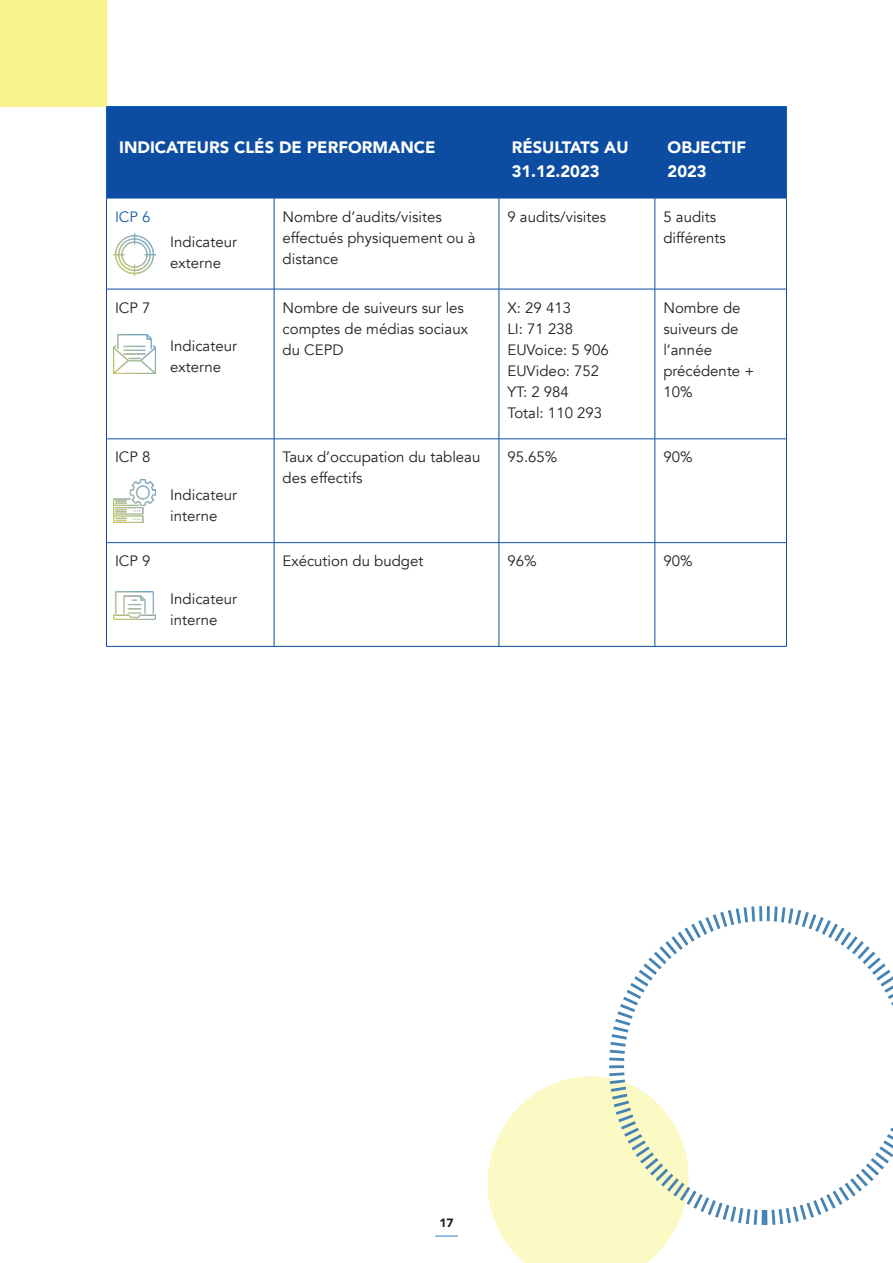
<style>
.page{position:relative;width:893px;height:1263px;background:#fff}
.page>*{position:absolute;margin:0;border:0;box-sizing:border-box;transform-origin:0 0}
.t1{font:900 16.5px/24px "Avenir";color:#fff}
.t2{font:15px/21px "Avenir";color:#231f20}
.t3{font:15px "Avenir";color:#175d9e}
.t4{font:900 12px "Avenir";color:#231f20}
</style>
<div class="page">
<div style="left:0;top:0;width:106px;height:106px;background:#f8f38c"></div>
<hr style="left:435px;top:1235px;width:23px;height:2px;background:#75a7d9">
<div style="left:107px;top:107px;width:679px;height:91px;background:#0d4da1"></div>
<hr style="left:106px;top:106px;width:168px;height:1px;background:#0563c1">
<hr style="left:106px;top:107px;width:1px;height:91px;background:#0563c1">
<hr style="left:274px;top:106px;width:225px;height:1px;background:#0563c1">
<hr style="left:499px;top:106px;width:156px;height:1px;background:#0563c1">
<hr style="left:655px;top:106px;width:132px;height:1px;background:#0563c1">
<hr style="left:786px;top:107px;width:1px;height:91px;background:#0563c1">
<hr style="left:499px;top:107px;width:1px;height:91px;background:#0d4da1">
<hr style="left:655px;top:107px;width:1px;height:91px;background:#0d4da1">
<hr style="left:106px;top:198px;width:168px;height:1px;background:#0d4da1">
<hr style="left:274px;top:198px;width:225px;height:1px;background:#0d4da1">
<hr style="left:499px;top:198px;width:156px;height:1px;background:#0d4da1">
<hr style="left:655px;top:198px;width:132px;height:1px;background:#0d4da1">
<hr style="left:106px;top:198px;width:1px;height:91px;background:#0d4da1">
<hr style="left:274px;top:198px;width:1px;height:91px;background:#0d4da1">
<hr style="left:499px;top:198px;width:1px;height:91px;background:#0d4da1">
<hr style="left:655px;top:198px;width:1px;height:91px;background:#0d4da1">
<hr style="left:786px;top:198px;width:1px;height:91px;background:#0d4da1">
<hr style="left:106px;top:289px;width:168px;height:1px;background:#0d4da1">
<hr style="left:106px;top:289px;width:1px;height:150px;background:#0d4da1">
<hr style="left:274px;top:289px;width:225px;height:1px;background:#0d4da1">
<hr style="left:274px;top:289px;width:1px;height:150px;background:#0d4da1">
<hr style="left:499px;top:289px;width:156px;height:1px;background:#0d4da1">
<hr style="left:499px;top:289px;width:1px;height:150px;background:#0d4da1">
<hr style="left:655px;top:289px;width:132px;height:1px;background:#0d4da1">
<hr style="left:655px;top:289px;width:1px;height:150px;background:#0d4da1">
<hr style="left:786px;top:289px;width:1px;height:150px;background:#0d4da1">
<hr style="left:106px;top:439px;width:168px;height:1px;background:#0d4da1">
<hr style="left:106px;top:439px;width:1px;height:103px;background:#0d4da1">
<hr style="left:274px;top:439px;width:225px;height:1px;background:#0d4da1">
<hr style="left:274px;top:439px;width:1px;height:103px;background:#0d4da1">
<hr style="left:499px;top:439px;width:156px;height:1px;background:#0d4da1">
<hr style="left:499px;top:439px;width:1px;height:103px;background:#0d4da1">
<hr style="left:655px;top:439px;width:132px;height:1px;background:#0d4da1">
<hr style="left:655px;top:439px;width:1px;height:103px;background:#0d4da1">
<hr style="left:786px;top:439px;width:1px;height:103px;background:#0d4da1">
<hr style="left:106px;top:542px;width:168px;height:1px;background:#0d4da1">
<hr style="left:106px;top:543px;width:1px;height:103px;background:#0d4da1">
<hr style="left:274px;top:542px;width:225px;height:1px;background:#0d4da1">
<hr style="left:274px;top:543px;width:1px;height:103px;background:#0d4da1">
<hr style="left:499px;top:542px;width:156px;height:1px;background:#0d4da1">
<hr style="left:499px;top:543px;width:1px;height:103px;background:#0d4da1">
<hr style="left:655px;top:542px;width:132px;height:1px;background:#0d4da1">
<hr style="left:655px;top:543px;width:1px;height:103px;background:#0d4da1">
<hr style="left:786px;top:543px;width:1px;height:103px;background:#0d4da1">
<hr style="left:106px;top:646px;width:168px;height:1px;background:#0d4da1">
<hr style="left:274px;top:646px;width:225px;height:1px;background:#0d4da1">
<hr style="left:499px;top:646px;width:156px;height:1px;background:#0d4da1">
<hr style="left:655px;top:646px;width:132px;height:1px;background:#0d4da1">
<img style="left:113px;top:335px;width:43px;height:38px">
<img style="left:113px;top:480px;width:43px;height:42px">
<img style="left:113px;top:592px;width:43px;height:28px">
<svg style="left:487px;top:1076px;width:189px;height:187px;fill:#fbf9c4"></svg>
<svg style="left:606px;top:906px;width:287px;height:322px"></svg>
<img style="left:113px;top:233px;width:43px;height:43px">
<p class="t1" style="left:119px;top:135px;width:318px">INDICATEURS CLÉS DE PERFORMANCE</p>
<p class="t1" style="left:512px;top:135px;width:119px">RÉSULTATS AU<br>31.12.2023</p>
<p class="t1" style="left:668px;top:135px;width:80px">OBJECTIF<br>2023</p>
<p class="t3" style="left:115px;top:207px;width:37px">ICP 6</p>
<p class="t2" style="left:170px;top:231px;width:68px">Indicateur externe</p>
<p class="t2" style="left:283px;top:206px;width:195px">Nombre d’audits/visites effectués physiquement ou à distance</p>
<p class="t2" style="left:507px;top:206px;width:100px">9 audits/visites</p>
<p class="t2" style="left:663px;top:206px;width:54px">5 audits</p>
<p class="t2" style="left:663px;top:227px;width:64px">différents</p>
<p class="t2" style="left:115px;top:297px;width:37px">ICP 7</p>
<p class="t2" style="left:170px;top:335px;width:68px">Indicateur externe</p>
<p class="t2" style="left:283px;top:297px;width:187px">Nombre de suiveurs sur les comptes de médias sociaux du CEPD</p>
<p class="t2" style="left:507px;top:297px;width:65px">X: 29 413</p>
<p class="t2" style="left:507px;top:318px;width:67px">LI: 71 238</p>
<p class="t2" style="left:507px;top:339px;width:103px">EUVoice: 5 906</p>
<p class="t2" style="left:507px;top:360px;width:93px">EUVideo: 752</p>
<p class="t2" style="left:507px;top:381px;width:63px">YT: 2 984</p>
<p class="t2" style="left:507px;top:402px;width:96px">Total: 110 293</p>
<p class="t2" style="left:663px;top:297px;width:79px">Nombre de suiveurs de</p>
<p class="t2" style="left:663px;top:339px;width:50px">l’année</p>
<p class="t2" style="left:663px;top:360px;width:93px">précédente +<br>10%</p>
<p class="t2" style="left:115px;top:447px;width:37px">ICP 8</p>
<p class="t2" style="left:283px;top:447px;width:199px">Taux d’occupation du tableau des effectifs</p>
<p class="t2" style="left:507px;top:447px;width:52px">95.65%</p>
<p class="t2" style="left:663px;top:447px;width:31px">90%</p>
<p class="t2" style="left:170px;top:485px;width:68px">Indicateur interne</p>
<p class="t2" style="left:115px;top:551px;width:37px">ICP 9</p>
<p class="t2" style="left:283px;top:551px;width:142px">Exécution du budget</p>
<p class="t2" style="left:507px;top:551px;width:31px">96%</p>
<p class="t2" style="left:663px;top:551px;width:31px">90%</p>
<p class="t2" style="left:170px;top:589px;width:68px">Indicateur interne</p>
<p class="t4" style="left:439px;top:1213px;width:16px">17</p>
</div>
